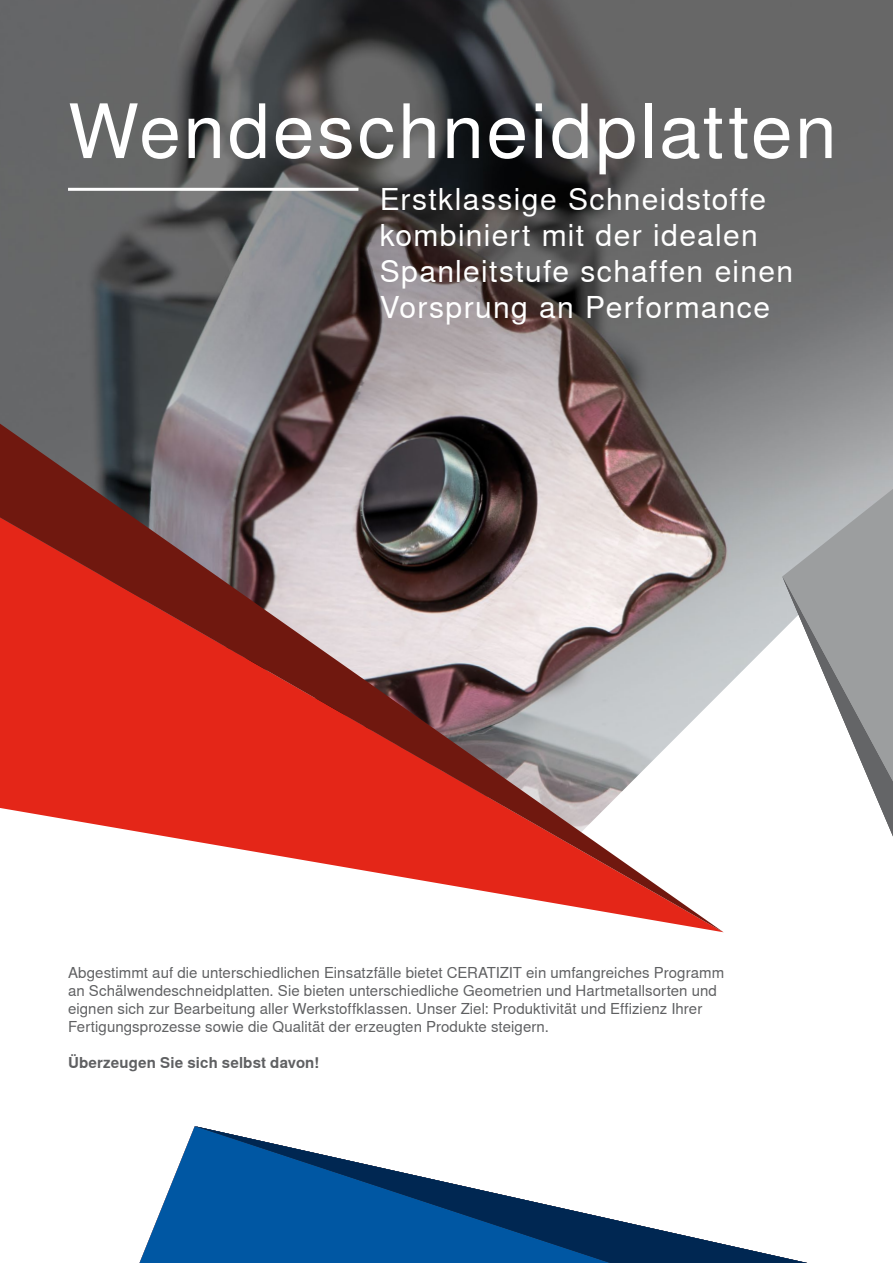
<style>
.page{position:relative;width:893px;height:1263px;background:#fff}
.page>*{position:absolute;margin:0;border:0;box-sizing:border-box;transform-origin:0 0}
.t1{font:75px "Nimbus Sans WNT Global";letter-spacing:.035em;color:#fff}
.t2{font:30px/36px "Nimbus Sans WNT Global";letter-spacing:.045em;color:#fff}
.t3{font:15px/18px "Nimbus Sans WNT Global";letter-spacing:.005em;color:#5f6062}
.t4{font:700 15px "Nimbus Sans WNT Global";letter-spacing:.01em;color:#5f6062}
</style>
<div class="page">
<img style="left:0;top:0;width:893px;height:837px">
<hr style="left:68px;top:188px;width:290px;height:3px;background:#fff">
<svg style="left:0;top:424px;width:724px;height:508px"></svg>
<svg style="left:782px;top:489px;width:111px;height:347px"></svg>
<svg style="left:139px;top:1126px;width:56px;height:137px"></svg>
<svg style="left:195px;top:1126px;width:612px;height:137px"></svg>
<h1 class="t1" style="left:68px;top:88px;width:770px">Wendeschneidplatten</h1>
<h2 class="t2" style="left:380px;top:181px;width:415px">Erstklassige Schneidstoffe kombiniert mit der idealen<br>Spanleitstufe schaffen einen<br>Vorsprung an Performance</h2>
<p class="t3" style="left:68px;top:964px;width:658px">Abgestimmt auf die unterschiedlichen Einsatzfälle bietet CERATIZIT ein umfangreiches Programm an Schälwendeschneidplatten. Sie bieten unterschiedliche Geometrien und Hartmetallsorten und eignen sich zur Bearbeitung aller Werkstoffklassen. Unser Ziel: Produktivität und Effizienz Ihrer Fertigungsprozesse sowie die Qualität der erzeugten Produkte steigern.</p>
<p class="t4" style="left:68px;top:1054px;width:253px">Überzeugen Sie sich selbst davon!</p>
</div>
